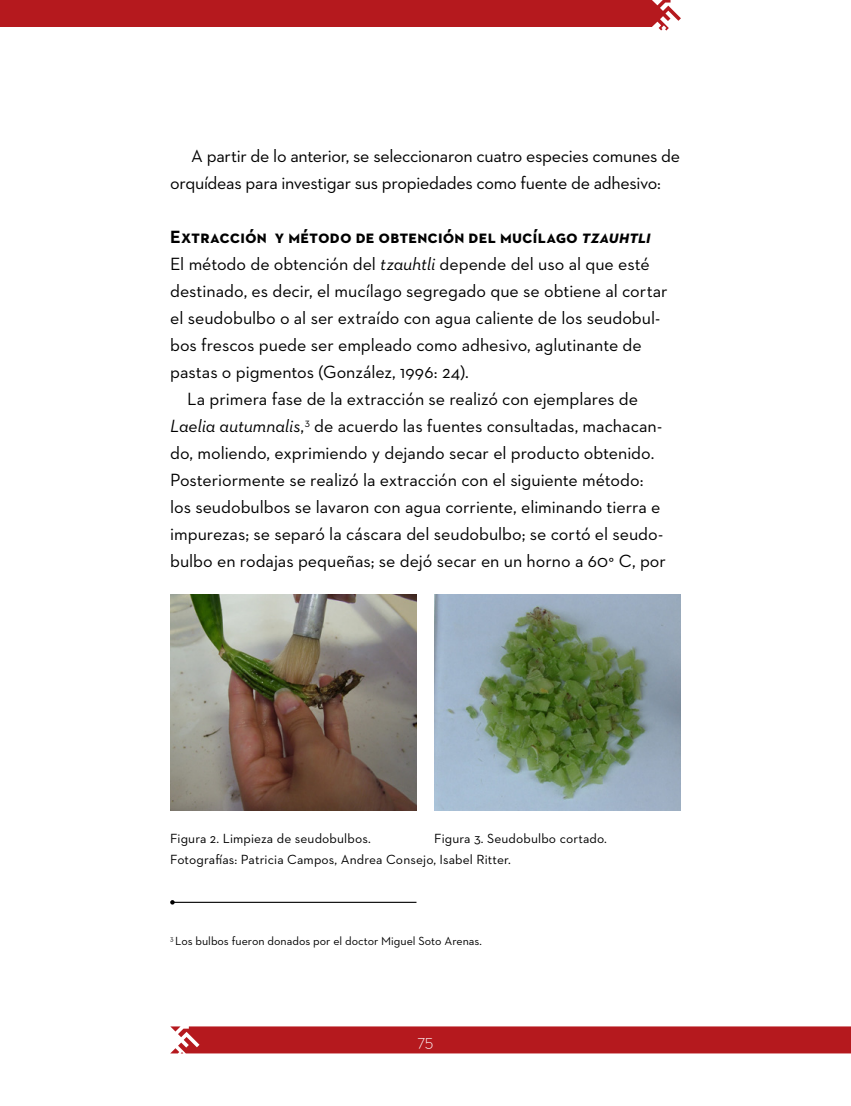
<style>
.page{position:relative;width:851px;height:1106px;background:#fff}
.page>*{position:absolute;margin:0;border:0;box-sizing:border-box;transform-origin:0 0}
.t1{font:18px/27px "Neutraface 2 Text";letter-spacing:-.005em;color:#000}
.t2{font:700 18px "Neutraface 2 Text";letter-spacing:.005em;color:#000}
.t3{font:300 18px "Neutraface 2 Text";color:#fff}
.t4{font:13.5px/21px "Neutraface 2 Text";letter-spacing:.01em;color:#000}
.t5{font:12px "Neutraface 2 Text";color:#000}
.s1{font-style:italic}
</style>
<div class="page">
<svg style="left:651px;top:0;width:29px;height:31px"></svg>
<div style="left:170px;top:1026px;width:680px;height:27px;background:#b5191e"></div>
<div style="left:0;top:0;width:651px;height:27px;background:#b5191e"></div>
<hr style="left:172px;top:901px;width:244px;height:2px;background:#000">
<svg style="left:170px;top:900px;width:5px;height:4px"></svg>
<img style="left:170px;top:594px;width:246px;height:216px">
<img style="left:434px;top:594px;width:246px;height:216px">
<p class="t1" style="left:170px;top:142px;width:511px;text-indent:21px">A partir de lo anterior, se seleccionaron cuatro especies comunes de orquídeas para investigar sus propiedades como fuente de adhesivo:</p>
<p class="t2" style="left:170px;top:225px;width:482px">Extracción y método de obtención del mucílago <span class="s1">tzauhtli</span></p>
<p class="t1" style="left:170px;top:250px;width:481px">El método de obtención del <span class="s1">tzauhtli</span> depende del uso al que esté</p>
<p class="t1" style="left:170px;top:277px;width:499px">destinado, es decir, el mucílago segregado que se obtiene al cortar</p>
<p class="t1" style="left:170px;top:304px;width:491px">el seudobulbo o al ser extraído con agua caliente de los seudobul-</p>
<p class="t1" style="left:170px;top:331px;width:473px">bos frescos puede ser empleado como adhesivo, aglutinante de</p>
<p class="t1" style="left:170px;top:358px;width:300px">pastas o pigmentos (González, 1996: 24).</p>
<p class="t1" style="left:187px;top:385px;width:452px">La primera fase de la extracción se realizó con ejemplares de</p>
<p class="t1" style="left:170px;top:412px;width:493px"><span class="s1">Laelia autumnalis</span>,<sup>3</sup> de acuerdo las fuentes consultadas, machacan-</p>
<p class="t1" style="left:170px;top:439px;width:485px">do, moliendo, exprimiendo y dejando secar el producto obtenido.</p>
<p class="t1" style="left:170px;top:466px;width:475px">Posteriormente se realizó la extracción con el siguiente método:</p>
<p class="t1" style="left:170px;top:493px;width:491px">los seudobulbos se lavaron con agua corriente, eliminando tierra e</p>
<p class="t1" style="left:170px;top:520px;width:494px">impurezas; se separó la cáscara del seudobulbo; se cortó el seudo-</p>
<p class="t1" style="left:170px;top:547px;width:497px">bulbo en rodajas pequeñas; se dejó secar en un horno a 60° C, por</p>
<p class="t4" style="left:170px;top:828px;width:202px">Figura 2. Limpieza de seudobulbos.</p>
<p class="t4" style="left:170px;top:828px;width:438px;text-indent:264px">Figura 3. Seudobulbo cortado.<br>Fotografías: Patricia Campos, Andrea Consejo, Isabel Ritter.</p>
<p class="t5" style="left:170px;top:933px;width:313px"><sup>3</sup> Los bulbos fueron donados por el doctor Miguel Soto Arenas.</p>
<p class="t3" style="left:417px;top:1029px;width:18px">75</p>
</div>
